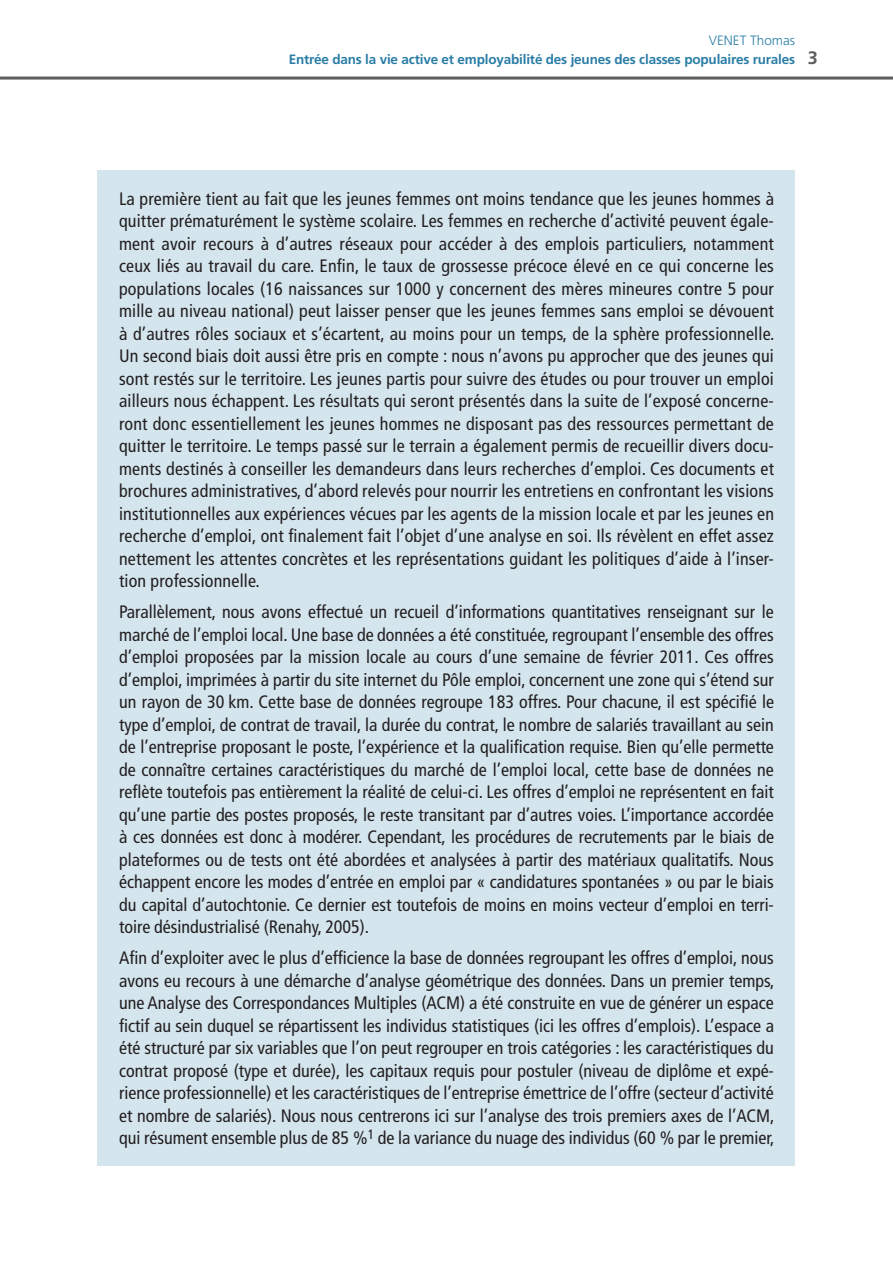
<style>
.page{position:relative;width:893px;height:1263px;background:#fff}
.page>*{position:absolute;margin:0;border:0;box-sizing:border-box;transform-origin:0 0}
.Encadré_Texte{font:condensed 18px/22.5px "Frutiger LT Std";color:#231f20;text-align:justify}
.Folio{font:700 18px "Frutiger LT Std";color:#5d5d5d}
.t1{font:700 13.5px "Frutiger LT Std";letter-spacing:-.015em;color:#2a7da6}
.t2{font:300 13.5px "Frutiger LT Std";color:#2a7da6}
</style>
<div class="page">
<hr style="left:0;top:77px;width:893px;height:3px;background:#5d5d5d">
<div style="left:98px;top:170px;width:697px;height:996px;background:#d4e5ed"></div>
<p class="t2" style="left:709px;top:33px;width:88px">VENET Thomas</p>
<p class="t1" style="left:289px;top:51px;width:508px">Entrée dans la vie active et employabilité des jeunes des classes populaires rurales</p>
<p class="Folio" style="left:808px;top:47px;width:12px">3</p>
<p class="Encadré_Texte" style="left:119px;top:187px;width:657px">La première tient au fait que les jeunes femmes ont moins tendance que les jeunes hommes à quitter prématurément le système scolaire. Les femmes en recherche d’activité peuvent égale&shy;ment avoir recours à d’autres réseaux pour accéder à des emplois particuliers, notamment ceux liés au travail du care. Enfin, le taux de grossesse précoce élevé en ce qui concerne les populations locales (16 naissances sur 1000 y concernent des mères mineures contre 5 pour mille au niveau national) peut laisser penser que les jeunes femmes sans emploi se dévouent à d’autres rôles sociaux et s’écartent, au moins pour un temps, de la sphère professionnelle.<br>Un second biais doit aussi être pris en compte : nous n’avons pu approcher que des jeunes qui sont restés sur le territoire. Les jeunes partis pour suivre des études ou pour trouver un emploi ailleurs nous échappent. Les résultats qui seront présentés dans la suite de l’exposé concerne&shy;ront donc essentiellement les jeunes hommes ne disposant pas des ressources permettant de quitter le territoire. Le temps passé sur le terrain a également permis de recueillir divers docu&shy;ments destinés à conseiller les demandeurs dans leurs recherches d’emploi. Ces documents et brochures administratives, d’abord relevés pour nourrir les entretiens en confrontant les visions institutionnelles aux expériences vécues par les agents de la mission locale et par les jeunes en recherche d’emploi, ont finalement fait l’objet d’une analyse en soi. Ils révèlent en effet assez nettement les attentes concrètes et les représentations guidant les politiques d’aide à l’inser&shy;tion professionnelle.</p>
<p class="Encadré_Texte" style="left:119px;top:601px;width:656px">Parallèlement, nous avons effectué un recueil d’informations quantitatives renseignant sur le marché de l’emploi local. Une base de données a été constituée, regroupant l’ensemble des offres d’emploi proposées par la mission locale au cours d’une semaine de février 2011. Ces offres d’emploi, imprimées à partir du site internet du Pôle emploi, concernent une zone qui s’étend sur un rayon de 30 km. Cette base de données regroupe 183 offres. Pour chacune, il est spécifié le type d’emploi, de contrat de travail, la durée du contrat, le nombre de salariés travaillant au sein de l’entreprise proposant le poste, l’expérience et la qualification requise. Bien qu’elle permette de connaître certaines caractéristiques du marché de l’emploi local, cette base de données ne reflète toutefois pas entièrement la réalité de celui-ci. Les offres d’emploi ne représentent en fait qu’une partie des postes proposés, le reste transitant par d’autres voies. L’importance accordée à ces données est donc à modérer. Cependant, les procédures de recrutements par le biais de plateformes ou de tests ont été abordées et analysées à partir des matériaux qualitatifs. Nous échappent encore les modes d’entrée en emploi par « candidatures spontanées » ou par le biais du capital d’autochtonie. Ce dernier est toutefois de moins en moins vecteur d’emploi en terri&shy;toire désindustrialisé (Renahy, 2005).</p>
<p class="Encadré_Texte" style="left:119px;top:947px;width:657px">Afin d’exploiter avec le plus d’efficience la base de données regroupant les offres d’emploi, nous avons eu recours à une démarche d’analyse géométrique des données. Dans un premier temps, une Analyse des Correspondances Multiples (ACM) a été construite en vue de générer un espace fictif au sein duquel se répartissent les individus statistiques (ici les offres d’emplois). L’espace a été structuré par six variables que l’on peut regrouper en trois catégories : les caractéristiques du contrat proposé (type et durée), les capitaux requis pour postuler (niveau de diplôme et expé&shy;rience professionnelle) et les caractéristiques de l’entreprise émettrice de l’offre (secteur d’activité et nombre de salariés). Nous nous centrerons ici sur l’analyse des trois premiers axes de l’ACM, qui résument ensemble plus de 85 %<sup>1</sup> de la variance du nuage des individus (60 % par le premier,</p>
</div>
